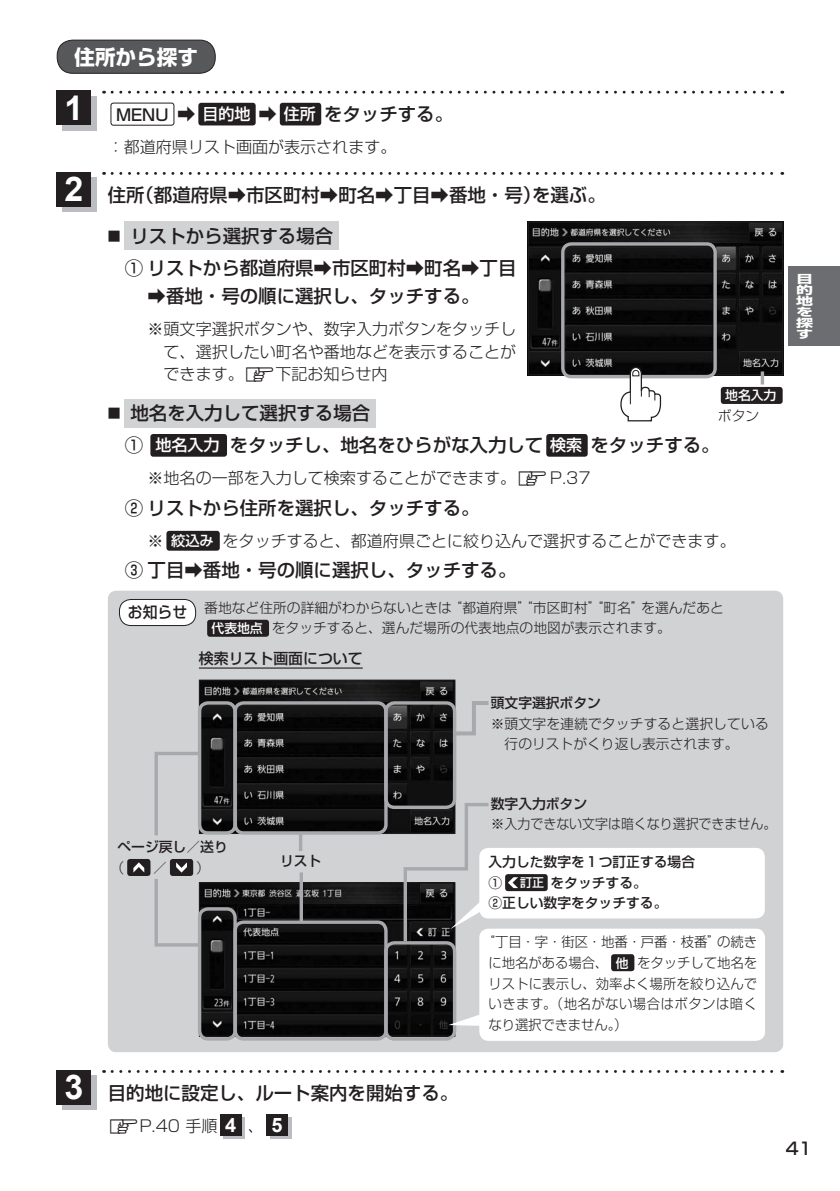
<style>
.page{position:relative;width:840px;height:1191px;background:#fff}
.page>*{position:absolute;margin:0;border:0;box-sizing:border-box;transform-origin:0 0}
.t1{font:700 34px "Arial";color:#fff}
.t2{font:700 20.6px "Shin Go Pro";color:#fff}
.t3{font:500 18.4px/28.4px "Shin Go Pro";color:#231f20}
.t4{font:500 17px "Shin Go Pro";color:#231f20}
.t5{font:300 16px/22.6px "Shin Go Pro";color:#231f20;text-align:justify}
.t6{font:500 15.6px "Shin Go Pro";color:#231f20;scale:.95 1}
.t7{font:500 14.8px "Shin Go Pro";color:#231f20}
.t8{font:300 13.8px/20.6px "Shin Go Pro";color:#231f20}
.t9{font:500 13.8px/20.6px "Shin Go Pro";color:#231f20}
.t10{font:500 12.8px "Shin Go Pro";color:#fff}
.t11{font:700 11px/11px "Shin Go Pro";color:#fff;scale:1.54 1}
.s1{font-size:16px}
.s2{font-size:16px;color:#fff}
.s3{font-family:"Arial";font-weight:700;font-size:34px;color:#fff}
.s4{font-size:12.8px}
.s5{font-family:"MC1";font-weight:400;font-size:14.2px}
.s6{font-weight:500;font-size:14.2px;color:#fff}
.s7{font-weight:500;font-size:12.8px;color:#fff}
.s8{font-family:"Arial";font-weight:700;font-size:19.8px;color:#fff}
.s9{font-family:"Shin Go";font-size:12px;color:#fff}
</style>
<div class="page">
<div style="left:788px;top:266px;width:51px;height:80px;background:#6c6d70"></div>
<svg style="left:112px;top:172px;width:670px;height:3px"></svg>
<div style="left:62px;top:178px;width:34px;height:34px;background:#bcbdc0"></div>
<div style="left:57px;top:172px;width:34px;height:34px;background:#231f20"></div>
<div style="left:57px;top:40px;width:158px;height:33px;background:#57585a;border-radius:16px"></div>
<div style="left:57px;top:40px;width:158px;height:34px;border:1px solid #231f20;border-radius:16px"></div>
<div style="left:111px;top:103px;width:63px;height:22px;border:1px solid #231f20;border-radius:3px"></div>
<div style="left:198px;top:103px;width:57px;height:22px;background:#231f20;border-radius:3px"></div>
<div style="left:279px;top:103px;width:42px;height:22px;background:#231f20;border-radius:3px"></div>
<svg style="left:112px;top:91px;width:670px;height:3px"></svg>
<div style="left:62px;top:96px;width:34px;height:34px;background:#bcbdc0"></div>
<div style="left:57px;top:91px;width:34px;height:34px;background:#231f20"></div>
<div style="left:125px;top:222px;width:214px;height:28px;background:#d1d2d4"></div>
<img style="left:529px;top:224px;width:251px;height:149px">
<div style="left:527px;top:222px;width:255px;height:153px;border:1px solid #231f20"></div>
<div style="left:561px;top:242px;width:155px;height:136px;border:3px solid #a8a9ad;border-radius:9px"></div>
<div style="left:150px;top:434px;width:77px;height:23px;background:#231f20;border-radius:3px"></div>
<div style="left:546px;top:434px;width:41px;height:23px;background:#231f20;border-radius:3px"></div>
<div style="left:166px;top:531px;width:54px;height:19px;background:#231f20;border-radius:3px"></div>
<div style="left:125px;top:399px;width:250px;height:28px;background:#d1d2d4"></div>
<div style="left:720px;top:387px;width:62px;height:17px;background:#231f20;border-radius:3px"></div>
<div style="left:108px;top:590px;width:674px;height:462px;background:#d1d2d4;border-radius:9px"></div>
<div style="left:207px;top:620px;width:62px;height:17px;background:#231f20;border-radius:3px"></div>
<div style="left:119px;top:599px;width:76px;height:26px;background:#fff;border-radius:12px"></div>
<div style="left:119px;top:599px;width:77px;height:27px;border:1px solid #231f20;border-radius:12px"></div>
<div style="left:127px;top:859px;width:23px;height:17px;background:#231f20;border-radius:3px"></div>
<svg style="left:133px;top:862px;width:11px;height:10px"></svg>
<div style="left:170px;top:859px;width:23px;height:17px;background:#231f20;border-radius:3px"></div>
<img style="left:201px;top:681px;width:252px;height:151px">
<img style="left:202px;top:884px;width:250px;height:150px">
<div style="left:199px;top:882px;width:256px;height:154px;border:1px solid #231f20"></div>
<hr style="left:199px;top:667px;width:163px;height:1px;background:#231f20">
<div style="left:198px;top:701px;width:39px;height:133px;border:3px solid #a8a9ad;border-radius:9px"></div>
<div style="left:233px;top:701px;width:154px;height:133px;border:3px solid #a8a9ad;border-radius:9px"></div>
<div style="left:384px;top:701px;width:72px;height:108px;border:3px solid #a8a9ad;border-radius:9px"></div>
<div style="left:198px;top:907px;width:39px;height:133px;border:3px solid #a8a9ad;border-radius:9px"></div>
<div style="left:233px;top:920px;width:154px;height:120px;border:3px solid #a8a9ad;border-radius:9px"></div>
<div style="left:384px;top:941px;width:72px;height:99px;border:3px solid #a8a9ad;border-radius:9px"></div>
<svg style="left:154px;top:750px;width:48px;height:86px"></svg>
<hr style="left:299px;top:833px;width:3px;height:18px;background:#a8a9ad">
<svg style="left:154px;top:862px;width:48px;height:86px"></svg>
<svg style="left:299px;top:872px;width:4px;height:50px"></svg>
<svg style="left:449px;top:699px;width:40px;height:38px"></svg>
<div style="left:479px;top:848px;width:285px;height:70px;background:#fff;border-radius:9px"></div>
<svg style="left:448px;top:1010px;width:31px;height:16px"></svg>
<div style="left:479px;top:928px;width:285px;height:112px;background:#fff;border-radius:9px"></div>
<div style="left:610px;top:954px;width:24px;height:17px;background:#231f20;border-radius:3px"></div>
<svg style="left:401px;top:801px;width:90px;height:143px"></svg>
<div style="left:505px;top:874px;width:42px;height:17px;background:#231f20;border-radius:3px"></div>
<svg style="left:508px;top:877px;width:10px;height:11px"></svg>
<svg style="left:619px;top:366px;width:42px;height:56px"></svg>
<svg style="left:224px;top:1117px;width:21px;height:22px"></svg>
<div style="left:220px;top:1114px;width:21px;height:21px;background:#231f20"></div>
<svg style="left:270px;top:1117px;width:21px;height:22px"></svg>
<div style="left:266px;top:1114px;width:21px;height:21px;background:#231f20"></div>
<svg style="left:112px;top:1070px;width:670px;height:2px"></svg>
<div style="left:62px;top:1075px;width:34px;height:34px;background:#bcbdc0"></div>
<div style="left:57px;top:1070px;width:34px;height:34px;background:#231f20"></div>
<svg style="left:760px;top:371px;width:3px;height:13px"></svg>
<h2 class="t2" style="left:74px;top:40px;width:125px">住所から探す</h2>
<h3 class="t3" style="left:116px;top:98px;width:338px"><span class="s1">MENU</span> ➡ <span class="s2">目的地</span> ➡ <span class="s2">住所</span>をタッチする。</h3>
<p class="t5" style="left:108px;top:134px;width:290px">：都道府県リスト画面が表示されます。</p>
<h1 class="t1" style="left:64px;top:85px;width:20px">1</h1>
<h3 class="t3" style="left:64px;top:179px;width:542px"><span class="s3">2</span> 住所（都道府県➡市区町村➡町名➡丁目➡番地・号）を選ぶ。</h3>
<h3 class="t3" style="left:108px;top:219px;width:227px"><span class="s4">■</span> リストから選択する場合</h3>
<h3 class="t3" style="left:147px;top:251px;width:370px;text-indent:-23px">① リストから都道府県➡市区町村➡町名➡丁目➡番地・号の順に選択し、タッチする。</h3>
<p class="t5" style="left:163px;top:316px;width:354px;text-indent:-16px">※頭文字選択ボタンや、数字入力ボタンをタッチして、選択したい町名や番地などを表示することができます。<span class="s5">Z</span>下記お知らせ内</p>
<h3 class="t3" style="left:108px;top:397px;width:264px"><span class="s4">■</span> 地名を入力して選択する場合</h3>
<p class="t10" style="left:724px;top:385px;width:53px">地名入力</p>
<p class="t8" style="left:717px;top:404px;width:43px">ボタン</p>
<h3 class="t3" style="left:125px;top:429px;width:596px">① <span class="s2">地名入力</span> をタッチし、地名をひらがな入力して<span class="s2">検索</span>をタッチする。</h3>
<p class="t5" style="left:147px;top:465px;width:444px">※地名の一部を入力して検索することができます。<span class="s5">Z</span>P.37</p>
<h3 class="t3" style="left:125px;top:491px;width:356px">② リストから住所を選択し、タッチする。</h3>
<p class="t5" style="left:147px;top:527px;width:589px">※ <span class="s6">絞込み</span> をタッチすると、都道府県ごとに絞り込んで選択することができます。</p>
<h3 class="t3" style="left:125px;top:554px;width:393px">③ 丁目➡番地・号の順に選択し、タッチする。</h3>
<p class="t6" style="left:128px;top:599px;width:64px">お知らせ</p>
<p class="t8" style="left:211px;top:595px;width:513px;text-indent:-7px">番地など住所の詳細がわからないときは“都道府県”“市区町村”“町名”を選んだあと<span class="s7">代表地点</span> をタッチすると、選んだ場所の代表地点の地図が表示されます。</p>
<p class="t7" style="left:199px;top:646px;width:165px">検索リスト画面について</p>
<p class="t9" style="left:490px;top:691px;width:111px">頭文字選択ボタン</p>
<p class="t8" style="left:504px;top:711px;width:265px;text-indent:-14px">※頭文字を連続でタッチすると選択している行のリストがくり返し表示されます。</p>
<p class="t11" style="left:795px;top:272px;width:12px">目的地を探す</p>
<p class="t9" style="left:117px;top:835px;width:112px">ページ戻し／送り</p>
<p class="t8" style="left:110px;top:855px;width:15px">（</p>
<p class="t8" style="left:153px;top:855px;width:15px">／</p>
<p class="t8" style="left:196px;top:855px;width:15px">）</p>
<p class="t9" style="left:280px;top:849px;width:43px">リスト</p>
<h1 class="t1" style="left:64px;top:1064px;width:20px">3</h1>
<h3 class="t3" style="left:108px;top:1077px;width:352px">目的地に設定し、ルート案内を開始する。</h3>
<p class="t5" style="left:108px;top:1113px;width:176px"><span class="s5">Z</span>P.40 手順 <span class="s8">4</span> 、 <span class="s8">5</span></p>
<p class="t9" style="left:490px;top:791px;width:98px">数字入力ボタン</p>
<p class="t8" style="left:490px;top:812px;width:287px">※入力できない文字は暗くなり選択できません。</p>
<p class="t9" style="left:488px;top:850px;width:208px">入力した数字を1つ訂正する場合<br>①</p>
<p class="t9" style="left:488px;top:870px;width:180px;text-indent:31px"><span class="s9">訂正</span>をタッチする。<br>②正しい数字をタッチする。</p>
<p class="t8" style="left:488px;top:930px;width:270px;text-align:justify;text-indent:-7px">“丁目・字・街区・地番・戸番・枝番”の続きに地名がある場合、 <span class="s7">他</span> をタッチして地名をリストに表示し、効率よく場所を絞り込んでいきます。（地名がない場合はボタンは暗くなり選択できません。）</p>
<p class="t4" style="left:785px;top:1134px;width:27px">41</p>
</div>
